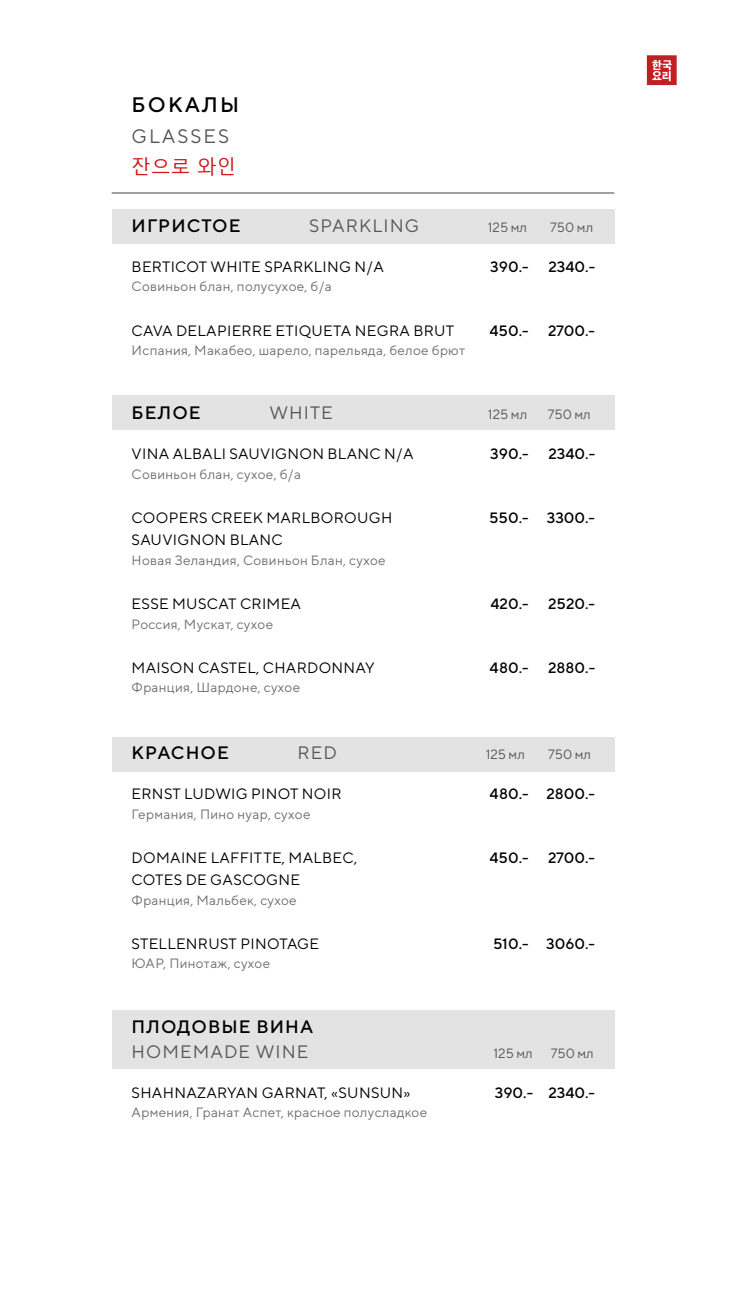
<style>
.page{position:relative;width:732px;height:1293px;background:#fff}
.page>*{position:absolute;margin:0;border:0;box-sizing:border-box;transform-origin:0 0}
.t1{font:500 21px "TT Norms";letter-spacing:.1em;color:#000}
.t2{font:19.5px "TT Norms";letter-spacing:.1em;color:#575756}
.t3{font:19.5px "Malgun Gothic";color:#cd1719}
.t4{font:500 18px "TT Norms";letter-spacing:.06em;color:#000}
.t5{font:18px "TT Norms";letter-spacing:.06em;color:#575756}
.t6{font:15px/22.5px "TT Norms";letter-spacing:.02em;color:#000}
.t7{font:500 15px "TT Norms";color:#000}
.t8{font:13.5px "TT Norms";letter-spacing:.02em;color:#706f6f}
.t9{font:13.5px "TT Norms";color:#575756}
</style>
<div class="page">
<div style="left:112px;top:209px;width:502px;height:35px;background:#e3e3e3"></div>
<div style="left:112px;top:395px;width:502px;height:35px;background:#e3e3e3"></div>
<div style="left:112px;top:1010px;width:502px;height:58px;background:#e3e3e3"></div>
<div style="left:112px;top:737px;width:502px;height:34px;background:#e3e3e3"></div>
<hr style="left:112px;top:192px;width:502px;height:1px;background:#575756">
<svg style="left:646px;top:55px;width:30px;height:30px"></svg>
<h1 class="t1" style="left:132px;top:92px;width:109px">БОКАЛЫ</h1>
<h2 class="t2" style="left:132px;top:124px;width:99px">GLASSES</h2>
<h2 class="t3" style="left:132px;top:155px;width:106px">잔으로 와인</h2>
<p class="t4" style="left:132px;top:214px;width:110px">ИГРИСТОЕ</p>
<p class="t5" style="left:309px;top:215px;width:111px">SPARKLING</p>
<p class="t9" style="left:487px;top:219px;width:41px">125 мл</p>
<p class="t9" style="left:550px;top:219px;width:44px">750 мл</p>
<p class="t6" style="left:132px;top:255px;width:254px">BERTICOT WHITE SPARKLING N/А</p>
<p class="t8" style="left:132px;top:278px;width:202px">Совиньон блан, полусухое, б/а</p>
<p class="t7" style="left:490px;top:257px;width:40px">390.-</p>
<p class="t7" style="left:548px;top:257px;width:48px">2340.-</p>
<p class="t6" style="left:132px;top:319px;width:324px">CAVA DELAPIERRE ETIQUETA NEGRA BRUT</p>
<p class="t8" style="left:132px;top:342px;width:335px">Испания, Макабео, шарело, парельяда, белое брют</p>
<p class="t7" style="left:489px;top:321px;width:41px">450.-</p>
<p class="t7" style="left:548px;top:321px;width:48px">2700.-</p>
<p class="t4" style="left:132px;top:402px;width:71px">БЕЛОЕ</p>
<p class="t5" style="left:269px;top:402px;width:65px">WHITE</p>
<p class="t9" style="left:488px;top:406px;width:41px">125 мл</p>
<p class="t9" style="left:547px;top:406px;width:44px">750 мл</p>
<p class="t6" style="left:132px;top:442px;width:283px">VINA ALBALI SAUVIGNON BLANC N/А</p>
<p class="t8" style="left:132px;top:465px;width:171px">Совиньон блан, сухое, б/а</p>
<p class="t7" style="left:490px;top:444px;width:40px">390.-</p>
<p class="t7" style="left:548px;top:444px;width:48px">2340.-</p>
<p class="t6" style="left:132px;top:506px;width:262px">COOPERS CREEK MARLBOROUGH<br>SAUVIGNON BLANC</p>
<p class="t8" style="left:132px;top:552px;width:255px">Новая Зеландия, Совиньон Блан, сухое</p>
<p class="t7" style="left:489px;top:508px;width:107px">550.- 3300.-</p>
<p class="t6" style="left:132px;top:592px;width:171px">ESSE MUSCAT CRIMEA</p>
<p class="t8" style="left:132px;top:615px;width:143px">Россия, Мускат, сухое</p>
<p class="t7" style="left:490px;top:594px;width:40px">420.-</p>
<p class="t7" style="left:548px;top:594px;width:48px">2520.-</p>
<p class="t6" style="left:132px;top:656px;width:244px">MAISON CASTEL, CHARDONNAY</p>
<p class="t8" style="left:132px;top:679px;width:170px">Франция, Шардоне, сухое</p>
<p class="t7" style="left:489px;top:658px;width:40px">480.-</p>
<p class="t7" style="left:548px;top:658px;width:49px">2880.-</p>
<p class="t4" style="left:132px;top:741px;width:99px">КРАСНОЕ</p>
<p class="t5" style="left:297px;top:742px;width:41px">RED</p>
<p class="t9" style="left:485px;top:746px;width:41px">125 мл</p>
<p class="t9" style="left:548px;top:746px;width:44px">750 мл</p>
<p class="t6" style="left:132px;top:782px;width:211px">ERNST LUDWIG PINOT NOIR</p>
<p class="t8" style="left:132px;top:805px;width:180px">Германия, Пино нуар, сухое</p>
<p class="t7" style="left:489px;top:784px;width:107px">480.- 2800.-</p>
<p class="t6" style="left:132px;top:846px;width:227px">DOMAINE LAFFITTE, MALBEC,<br>COTES DE GASCOGNE</p>
<p class="t8" style="left:132px;top:891px;width:167px">Франция, Мальбек, сухое</p>
<p class="t6" style="left:132px;top:932px;width:189px">STELLENRUST PINOTAGE</p>
<p class="t8" style="left:132px;top:955px;width:140px">ЮАР, Пинотаж, сухое</p>
<p class="t7" style="left:489px;top:848px;width:41px">450.-</p>
<p class="t7" style="left:548px;top:848px;width:48px">2700.-</p>
<p class="t7" style="left:493px;top:934px;width:103px">510.- 3060.-</p>
<p class="t4" style="left:132px;top:1015px;width:183px">ПЛОДОВЫЕ ВИНА</p>
<p class="t5" style="left:132px;top:1040px;width:178px">HOMEMADE WINE</p>
<p class="t9" style="left:493px;top:1044px;width:41px">125 мл</p>
<p class="t9" style="left:550px;top:1044px;width:44px">750 мл</p>
<p class="t6" style="left:132px;top:1080px;width:280px">SHAHNAZARYAN GARNAT, «SUNSUN»</p>
<p class="t8" style="left:132px;top:1104px;width:297px">Армения, Гранат Аспет, красное полусладкое</p>
<p class="t7" style="left:494px;top:1083px;width:102px">390.- 2340.-</p>
</div>
